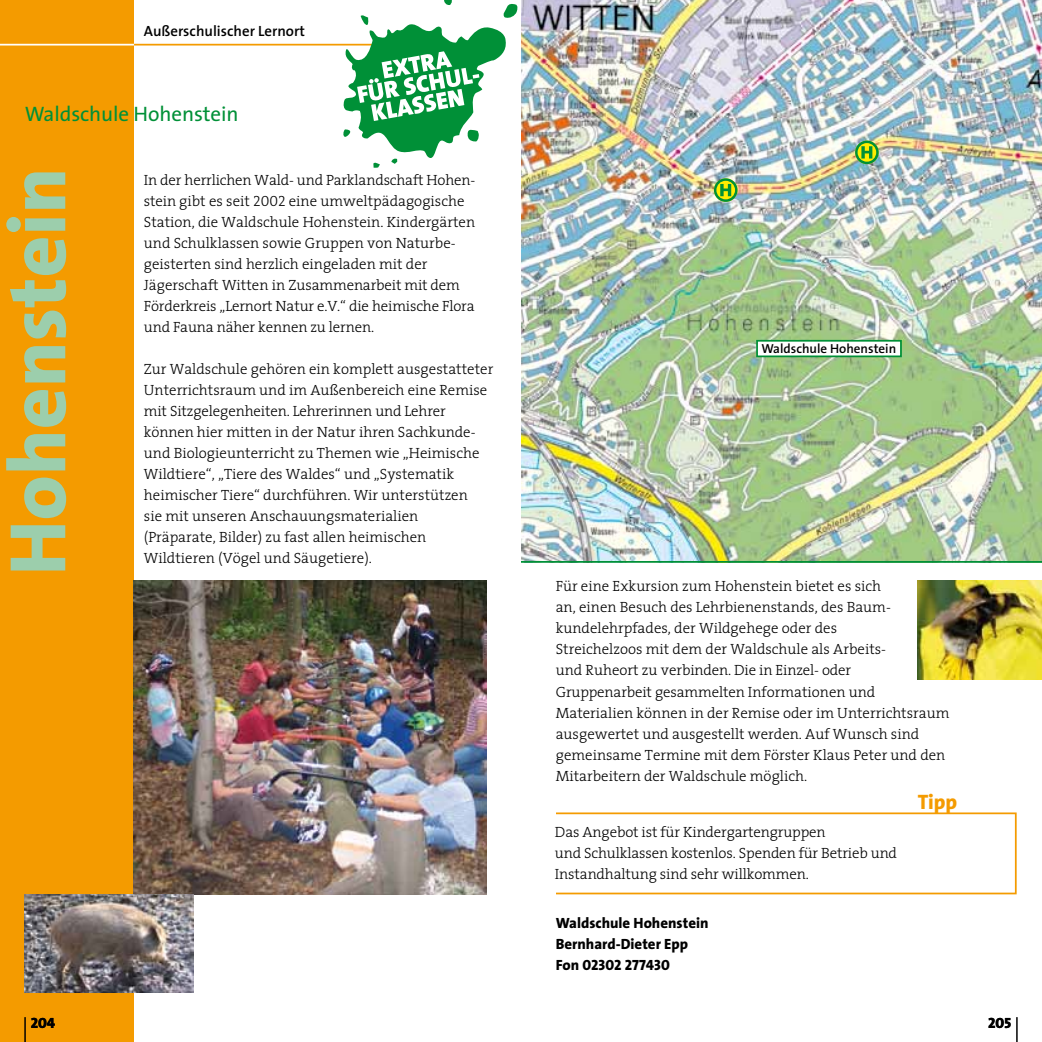
<style>
.page{position:relative;width:1042px;height:1042px;background:#fff}
.page>*{position:absolute;margin:0;border:0;box-sizing:border-box;transform-origin:0 0}
.t1{font:21px "The Sans";letter-spacing:-.005em;color:#009037}
.t2{font:800 21px "The Sans";color:#f49b00}
.t3{font:300 14.88px/21px "The Serif 3";color:#000}
.t4{font:800 14.88px/21px "The Sans";color:#000}
.t5{font:600 14.88px "The Sans";color:#000}
.t6{font:14.88px "The Sans 8 Extra Bold Caps";color:#000}
.t7{font:600 13.12px "The Sans";color:#000}
.s1{font-family:"The Serif 3 Light Caps";font-weight:400}
.s2{font-family:"The Sans";font-weight:800}
</style>
<div class="page">
<svg style="left:1016px;top:1017px;width:1px;height:25px"></svg>
<div style="left:0;top:0;width:134px;height:1042px;background:#f49b00"></div>
<svg style="left:25px;top:1017px;width:1px;height:25px"></svg>
<hr style="left:134px;top:44px;width:352px;height:2px;background:#f49b00">
<hr style="left:0;top:44px;width:134px;height:2px;background:#fff">
<div style="left:521px;top:812px;width:495px;height:82px;background:#fff;border:2px solid #f49b00"></div>
<div style="left:521px;top:805px;width:35px;height:187px;background:#fff"></div>
<svg style="left:342px;top:0;width:176px;height:168px"></svg>
<svg style="left:6px;top:172px;width:60px;height:398px"></svg>
<img style="left:134px;top:580px;width:352px;height:314px">
<img style="left:25px;top:894px;width:168px;height:98px">
<img style="left:521px;top:0;width:521px;height:561px">
<div style="left:756px;top:340px;width:146px;height:17px;background:#fff;border:2px solid #009037"></div>
<svg style="left:714px;top:178px;width:23px;height:24px"></svg>
<svg style="left:855px;top:141px;width:23px;height:23px"></svg>
<hr style="left:521px;top:561px;width:521px;height:2px;background:#009037">
<img style="left:917px;top:580px;width:125px;height:99px">
<p class="t5" style="left:144px;top:18px;width:163px">Außerschulischer Lernort</p>
<h1 class="t1" style="left:25px;top:97px;width:215px">Waldschule Hohenstein</h1>
<p class="t3" style="left:144px;top:169px;width:333px">In der herrlichen Wald- und Parklandschaft Hohen&shy;stein gibt es seit <span class="s1">2002</span> eine umweltpädagogische Station, die Waldschule Hohenstein. Kindergärten und Schulklassen sowie Gruppen von Naturbe&shy;geisterten sind herzlich eingeladen mit der Jägerschaft Witten in Zusammenarbeit mit dem Förderkreis „Lernort Natur e.V.“ die heimische Flora und Fauna näher kennen zu lernen.</p>
<p class="t3" style="left:144px;top:358px;width:351px">Zur Waldschule gehören ein komplett ausgestatteter Unterrichtsraum und im Außenbereich eine Remise mit Sitzgelegenheiten. Lehrerinnen und Lehrer können hier mitten in der Natur ihren Sachkunde&shy;und Biologieunterricht zu Themen wie „Heimische Wildtiere“, „Tiere des Waldes“ und „Systematik heimischer Tiere“ durchführen. Wir unterstützen<br>sie mit unseren Anschauungsmaterialien (Präparate, Bilder) zu fast allen heimischen Wildtieren (Vögel und Säugetiere).</p>
<p class="t7" style="left:761px;top:338px;width:136px">Waldschule Hohenstein</p>
<p class="t3" style="left:556px;top:575px;width:395px">Für eine Exkursion zum Hohenstein bietet es sich<br>an, einen Besuch des Lehrbienenstands, des Baum&shy;kundelehrpfades, der Wildgehege oder des<br>Streichelzoos mit dem der Waldschule als Arbeits-<br>und Ruheort zu verbinden. Die in Einzel- oder Gruppenarbeit gesammelten Informationen und Materialien können in der Remise oder im Unterrichtsraum ausgewertet und ausgestellt werden. Auf Wunsch sind gemeinsame Termine mit dem Förster Klaus Peter und den Mitarbeitern der Waldschule möglich.</p>
<p class="t3" style="left:555px;top:820px;width:344px">Das Angebot ist für Kindergartengruppen<br>und Schulklassen kostenlos. Spenden für Betrieb und<br>Instandhaltung sind sehr willkommen.</p>
<p class="t4" style="left:556px;top:911px;width:154px">Waldschule Hohenstein<br>Bernhard-Dieter Epp</p>
<p class="t6" style="left:556px;top:952px;width:116px"><span class="s2">Fon</span> 02302 277430</p>
<h1 class="t2" style="left:917px;top:784px;width:41px">Tipp</h1>
<p class="t6" style="left:31px;top:1010px;width:26px">204</p>
<p class="t6" style="left:988px;top:1010px;width:24px">205</p>
</div>
